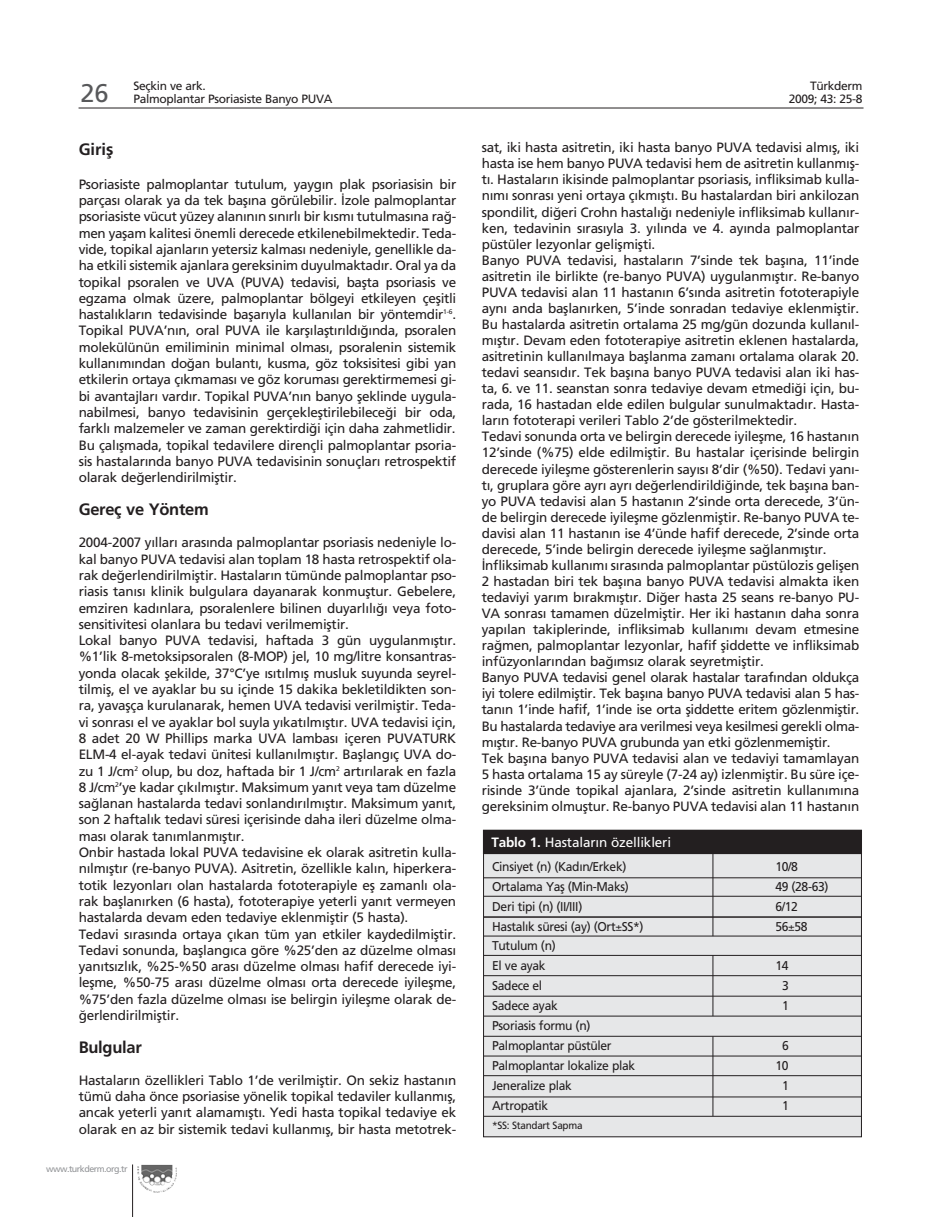
<style>
.page{position:relative;width:940px;height:1217px;background:#fff}
.page>*{position:absolute;margin:0;border:0;box-sizing:border-box;transform-origin:0 0}
.t1{font:25.5px "Frutiger";color:#58595b}
.t2{font:700 16.5px "Frutiger";letter-spacing:-.015em;color:#231f20}
.t3{font:13.5px/16.4px "Frutiger";letter-spacing:-.015em;color:#231f20;text-align:justify}
.t4{font:13.5px "Frutiger";letter-spacing:-.01em;color:#fff}
.t5{font:12.75px/20px "Frutiger";letter-spacing:-.03em;color:#231f20;scale:.95 1}
.t6{font:12px/13.5px "Frutiger";letter-spacing:-.03em;color:#231f20}
.t7{font:10.5px "Frutiger";letter-spacing:-.03em;color:#231f20;scale:.95 1}
.t8{font:9px "Frutiger";letter-spacing:-.055em;color:#939598}
.s1{font-weight:700}
</style>
<div class="page">
<div style="left:484px;top:830px;width:377px;height:306px;background:#e6e7e8"></div>
<div style="left:483px;top:830px;width:378px;height:23px;background:#231f20"></div>
<div style="left:483px;top:829px;width:378px;height:24px;border:1px solid #231f20"></div>
<hr style="left:483px;top:895px;width:378px;height:1px;background:#231f20">
<hr style="left:483px;top:877px;width:378px;height:1px;background:#231f20">
<hr style="left:484px;top:916px;width:377px;height:1px;background:#231f20">
<hr style="left:484px;top:954px;width:377px;height:1px;background:#231f20">
<hr style="left:484px;top:935px;width:377px;height:1px;background:#231f20">
<hr style="left:484px;top:975px;width:377px;height:1px;background:#231f20">
<hr style="left:484px;top:995px;width:377px;height:1px;background:#231f20">
<hr style="left:484px;top:1015px;width:377px;height:1px;background:#231f20">
<hr style="left:484px;top:1035px;width:377px;height:1px;background:#231f20">
<hr style="left:484px;top:1055px;width:377px;height:1px;background:#231f20">
<hr style="left:484px;top:1075px;width:377px;height:1px;background:#231f20">
<hr style="left:484px;top:1096px;width:377px;height:1px;background:#231f20">
<hr style="left:484px;top:1115px;width:377px;height:1px;background:#231f20">
<hr style="left:712px;top:850px;width:1px;height:85px;background:#231f20">
<hr style="left:712px;top:955px;width:1px;height:60px;background:#231f20">
<hr style="left:712px;top:1036px;width:1px;height:79px;background:#231f20">
<hr style="left:79px;top:108px;width:784px;height:1px;background:#231f20">
<img style="left:137px;top:1164px;width:40px;height:28px">
<hr style="left:132px;top:1164px;width:1px;height:52px;background:#231f20">
<p class="t6" style="left:133px;top:80px;width:201px">Seçkin ve ark.<br>Palmoplantar Psoriasiste Banyo PUVA</p>
<p class="t6" style="left:810px;top:80px;width:54px">Türkderm</p>
<h1 class="t1" style="left:81px;top:83px;width:29px">26</h1>
<p class="t6" style="left:789px;top:93px;width:75px">2009; 43: 25-8</p>
<p class="t2" style="left:79px;top:142px;width:36px">Girifl</p>
<p class="t3" style="left:79px;top:177px;width:379px">Psoriasiste palmoplantar tutulum, yayg›n plak psoriasisin bir parças› olarak ya da tek bafl›na görülebilir. ‹zole palmoplantar psoriasiste vücut yüzey alan›n›n s›n›rl› bir k›sm› tutulmas›na ra¤- men yaflam kalitesi önemli derecede etkilenebilmektedir. Teda&shy;vide, topikal ajanlar›n yetersiz kalmas› nedeniyle, genellikle da&shy;ha etkili sistemik ajanlara gereksinim duyulmaktad›r. Oral ya da topikal psoralen ve UVA (PUVA) tedavisi, baflta psoriasis ve egzama olmak üzere, palmoplantar bölgeyi etkileyen çeflitli hastal›klar›n tedavisinde baflar›yla kullan›lan bir yöntemdir<sup>1-6</sup>.<br>Topikal PUVA’n›n, oral PUVA ile karfl›laflt›r›ld›¤›nda, psoralen molekülünün emiliminin minimal olmas›, psoralenin sistemik kullan›m›ndan do¤an bulant›, kusma, göz toksisitesi gibi yan etkilerin ortaya ç›kmamas› ve göz korumas› gerektirmemesi gi&shy;bi avantajlar› vard›r. Topikal PUVA’n›n banyo fleklinde uygula&shy;nabilmesi, banyo tedavisinin gerçeklefltirilebilece¤i bir oda, farkl› malzemeler ve zaman gerektirdi¤i için daha zahmetlidir.<br>Bu çal›flmada, topikal tedavilere dirençli palmoplantar psoria&shy;sis hastalar›nda banyo PUVA tedavisinin sonuçlar› retrospektif olarak de¤erlendirilmifltir.</p>
<p class="t2" style="left:79px;top:502px;width:131px">Gereç ve Yöntem</p>
<p class="t3" style="left:79px;top:535px;width:379px;text-align:left">2004-2007 y›llar› aras›nda palmoplantar psoriasis nedeniyle lo&shy;kal banyo PUVA tedavisi alan toplam 18 hasta retrospektif ola&shy;rak de¤erlendirilmifltir. Hastalar›n tümünde palmoplantar pso&shy;riasis tan›s› klinik bulgulara dayanarak konmufltur. Gebelere, emziren kad›nlara, psoralenlere bilinen duyarl›l›¤› veya foto&shy;sensitivitesi olanlara bu tedavi verilmemifltir.<br>Lokal banyo PUVA tedavisi, haftada 3 gün uygulanm›flt›r. %1’lik 8-metoksipsoralen (8-MOP) jel, 10 mg/litre konsantras&shy;yonda olacak flekilde, 37°C’ye ›s›t›lm›fl musluk suyunda seyrel&shy;tilmifl, el ve ayaklar bu su içinde 15 dakika bekletildikten son&shy;ra, yavaflça kurulanarak, hemen UVA tedavisi verilmifltir. Teda&shy;vi sonras› el ve ayaklar bol suyla y›kat›lm›flt›r. UVA tedavisi için, 8 adet 20 W Phillips marka UVA lambas› içeren PUVATURK ELM-4 el-ayak tedavi ünitesi kullan›lm›flt›r. Bafllang›ç UVA do&shy;zu 1 J/cm<sup>2</sup> olup, bu doz, haftada bir 1 J/cm<sup>2</sup> art›r›larak en fazla 8 J/cm<sup>2</sup>’ye kadar ç›k›lm›flt›r. Maksimum yan›t veya tam düzelme sa¤lanan hastalarda tedavi sonland›r›lm›flt›r. Maksimum yan›t, son 2 haftal›k tedavi süresi içerisinde daha ileri düzelme olma&shy;mas› olarak tan›mlanm›flt›r.<br>Onbir hastada lokal PUVA tedavisine ek olarak asitretin kulla&shy;n›lm›flt›r (re-banyo PUVA). Asitretin, özellikle kal›n, hiperkera&shy;totik lezyonlar› olan hastalarda fototerapiyle efl zamanl› ola&shy;rak bafllan›rken (6 hasta), fototerapiye yeterli yan›t vermeyen hastalarda devam eden tedaviye eklenmifltir (5 hasta).<br>Tedavi s›ras›nda ortaya ç›kan tüm yan etkiler kaydedilmifltir.<br>Tedavi sonunda, bafllang›ca göre %25’den az düzelme olmas› yan›ts›zl›k, %25-%50 aras› düzelme olmas› hafif derecede iyi&shy;leflme, %50-75 aras› düzelme olmas› orta derecede iyileflme, %75’den fazla düzelme olmas› ise belirgin iyileflme olarak de-¤erlendirilmifltir.</p>
<p class="t2" style="left:79px;top:1039px;width:65px">Bulgular</p>
<p class="t3" style="left:79px;top:1073px;width:379px">Hastalar›n özellikleri Tablo 1’de verilmifltir. On sekiz hastan›n tümü daha önce psoriasise yönelik topikal tedaviler kullanm›fl, ancak yeterli yan›t alamam›flt›. Yedi hasta topikal tedaviye ek olarak en az bir sistemik tedavi kullanm›fl, bir hasta metotrek-</p>
<p class="t8" style="left:46px;top:1164px;width:83px">www.turkderm.org.tr</p>
<p class="t3" style="left:482px;top:141px;width:379px;text-align:left">sat, iki hasta asitretin, iki hasta banyo PUVA tedavisi alm›fl, iki hasta ise hem banyo PUVA tedavisi hem de asitretin kullanm›fl&shy;t›. Hastalar›n ikisinde palmoplantar psoriasis, infliksimab kulla&shy;n›m› sonras› yeni ortaya ç›km›flt›. Bu hastalardan biri ankilozan spondilit, di¤eri Crohn hastal›¤› nedeniyle infliksimab kullan›r&shy;ken, tedavinin s›ras›yla 3. y›l›nda ve 4. ay›nda palmoplantar püstüler lezyonlar geliflmiflti.<br>Banyo PUVA tedavisi, hastalar›n 7’sinde tek bafl›na, 11’inde asitretin ile birlikte (re-banyo PUVA) uygulanm›flt›r. Re-banyo PUVA tedavisi alan 11 hastan›n 6’s›nda asitretin fototerapiyle ayn› anda bafllan›rken, 5’inde sonradan tedaviye eklenmifltir.<br>Bu hastalarda asitretin ortalama 25 mg/gün dozunda kullan›l&shy;m›flt›r. Devam eden fototerapiye asitretin eklenen hastalarda, asitretinin kullan›lmaya bafllanma zaman› ortalama olarak 20. tedavi seans›d›r. Tek bafl›na banyo PUVA tedavisi alan iki has&shy;ta, 6. ve 11. seanstan sonra tedaviye devam etmedi¤i için, bu&shy;rada, 16 hastadan elde edilen bulgular sunulmaktad›r. Hasta&shy;lar›n fototerapi verileri Tablo 2’de gösterilmektedir.<br>Tedavi sonunda orta ve belirgin derecede iyileflme, 16 hastan›n 12’sinde (%75) elde edilmifltir. Bu hastalar içerisinde belirgin derecede iyileflme gösterenlerin say›s› 8’dir (%50). Tedavi yan›- t›, gruplara göre ayr› ayr› de¤erlendirildi¤inde, tek bafl›na ban&shy;yo PUVA tedavisi alan 5 hastan›n 2’sinde orta derecede, 3’ün&shy;de belirgin derecede iyileflme gözlenmifltir. Re-banyo PUVA te&shy;davisi alan 11 hastan›n ise 4’ünde hafif derecede, 2’sinde orta derecede, 5’inde belirgin derecede iyileflme sa¤lanm›flt›r. ‹nfliksimab kullan›m› s›ras›nda palmoplantar püstülozis geliflen 2 hastadan biri tek bafl›na banyo PUVA tedavisi almakta iken tedaviyi yar›m b›rakm›flt›r. Di¤er hasta 25 seans re-banyo PU-VA sonras› tamamen düzelmifltir. Her iki hastan›n daha sonra yap›lan takiplerinde, infliksimab kullan›m› devam etmesine ra¤men, palmoplantar lezyonlar, hafif fliddette ve infliksimab infüzyonlar›ndan ba¤›ms›z olarak seyretmifltir.<br>Banyo PUVA tedavisi genel olarak hastalar taraf›ndan oldukça iyi tolere edilmifltir. Tek bafl›na banyo PUVA tedavisi alan 5 has&shy;tan›n 1’inde hafif, 1’inde ise orta fliddette eritem gözlenmifltir.<br>Bu hastalarda tedaviye ara verilmesi veya kesilmesi gerekli olma&shy;m›flt›r. Re-banyo PUVA grubunda yan etki gözlenmemifltir.<br>Tek bafl›na banyo PUVA tedavisi alan ve tedaviyi tamamlayan 5 hasta ortalama 15 ay süreyle (7-24 ay) izlenmifltir. Bu süre içe&shy;risinde 3’ünde topikal ajanlara, 2’sinde asitretin kullan›m›na gereksinim olmufltur. Re-banyo PUVA tedavisi alan 11 hastan›n</p>
<p class="t4" style="left:491px;top:836px;width:181px"><span class="s1">Tablo 1.</span> Hastalar›n özellikleri</p>
<p class="t5" style="left:492px;top:857px;width:143px">Cinsiyet (n) (Kad›n/Erkek)</p>
<p class="t5" style="left:775px;top:857px;width:25px">10/8</p>
<p class="t5" style="left:492px;top:877px;width:145px">Ortalama Yafl (Min-Maks)</p>
<p class="t5" style="left:775px;top:877px;width:57px">49 (28-63)</p>
<p class="t5" style="left:492px;top:897px;width:96px">Deri tipi (n) (II/III)</p>
<p class="t5" style="left:775px;top:897px;width:25px">6/12</p>
<p class="t5" style="left:492px;top:916px;width:161px">Hastal›k süresi (ay) (Ort SS*)</p>
<p class="t5" style="left:775px;top:916px;width:35px">56 58</p>
<p class="t5" style="left:492px;top:936px;width:68px">Tutulum (n)<br>El ve ayak</p>
<p class="t5" style="left:775px;top:956px;width:15px">14</p>
<p class="t5" style="left:492px;top:976px;width:54px">Sadece el</p>
<p class="t5" style="left:782px;top:976px;width:9px">3</p>
<p class="t5" style="left:492px;top:996px;width:71px">Sadece ayak</p>
<p class="t5" style="left:782px;top:996px;width:9px">1</p>
<p class="t5" style="left:492px;top:1016px;width:127px">Psoriasis formu (n)<br>Palmoplantar püstüler</p>
<p class="t5" style="left:782px;top:1036px;width:9px">6</p>
<p class="t5" style="left:492px;top:1056px;width:152px">Palmoplantar lokalize plak</p>
<p class="t5" style="left:775px;top:1056px;width:15px">10</p>
<p class="t5" style="left:492px;top:1075px;width:85px">Jeneralize plak</p>
<p class="t5" style="left:782px;top:1075px;width:9px">1</p>
<p class="t5" style="left:492px;top:1095px;width:61px">Artropatik</p>
<p class="t5" style="left:782px;top:1095px;width:9px">1</p>
<p class="t7" style="left:492px;top:1121px;width:97px">*SS: Standart Sapma</p>
</div>
